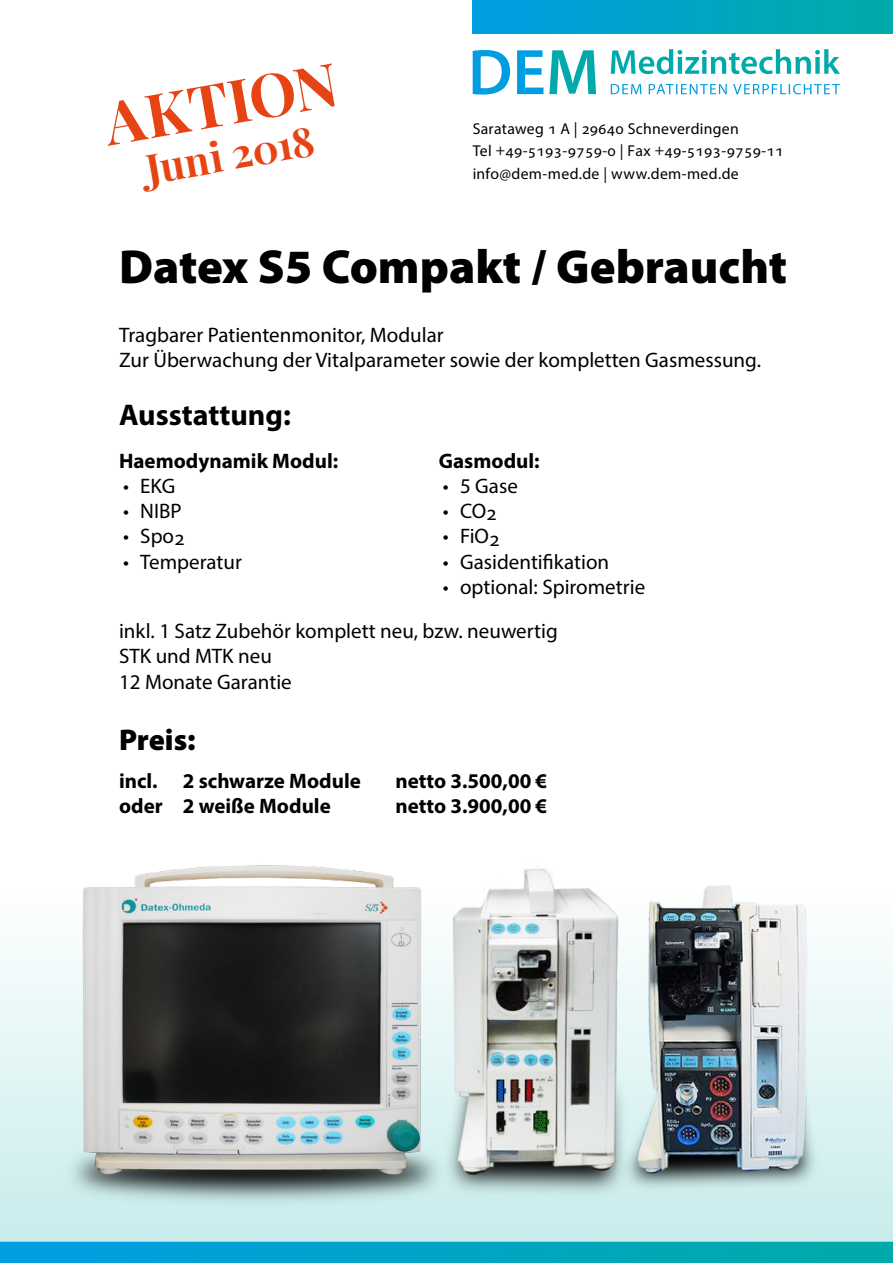
<style>
.page{position:relative;width:893px;height:1263px;background:#fff}
.page>*{position:absolute;margin:0;border:0;box-sizing:border-box;transform-origin:0 0}
.Überschrift{font:700 60px "Playfair Display";color:#e64415}
.Fließ{font:900 48px "Myriad Pro";color:#000}
.Überschrift-2{font:700 40.5px "Playfair Display";color:#e64415}
.Fließ-2{font:700 30px "Myriad Pro";color:#000}
.Fließ-3{font:900 30px "Myriad Pro";letter-spacing:-.005em;color:#000}
.Fließ-4{font:21px/25.2px "Myriad Pro";color:#000}
.Fließ-5{font:700 21px "Myriad Pro";color:#000}
.t1{font:15.75px/22.2px "Myriad Pro";letter-spacing:.02em;color:#000}
</style>
<div class="page">
<div style="left:0;top:839px;width:893px;height:424px;background:linear-gradient(to bottom,#fff,#c4ebeb)"></div>
<div style="left:473px;top:0;width:420px;height:33px;background:linear-gradient(to right,#009de4,#00aca7)"></div>
<svg style="left:473px;top:50px;width:70px;height:45px"></svg>
<svg style="left:611px;top:84px;width:229px;height:10px"></svg>
<svg style="left:611px;top:49px;width:229px;height:25px"></svg>
<svg style="left:549px;top:50px;width:47px;height:44px"></svg>
<svg style="left:0;top:1242px;width:893px;height:21px;background:#00a3c9"></svg>
<img style="left:613px;top:874px;width:229px;height:381px">
<img style="left:411px;top:853px;width:272px;height:371px">
<img style="left:45px;top:854px;width:408px;height:354px">
<p class="Überschrift" style="left:99px;top:86px;width:237px;rotate:-10deg">AKTION</p>
<p class="Überschrift-2" style="left:142px;top:144px;width:171px;rotate:-10deg">Juni 2018</p>
<p class="t1" style="left:473px;top:117px;width:312px">Sarataweg 1 A | 29640 Schneverdingen<br>Tel +49-5193-9759-0 | Fax +49-5193-9759-11 info@dem-med.de | www.dem-med.de</p>
<p class="Fließ" style="left:119px;top:234px;width:670px">Datex S5 Compakt / Gebraucht</p>
<p class="Fließ-4" style="left:119px;top:322px;width:643px">Tragbarer Patientenmonitor, Modular<br>Zur Überwachung der Vitalparameter sowie der kompletten Gasmessung.</p>
<p class="Fließ-2" style="left:119px;top:395px;width:173px">Ausstattung:</p>
<p class="Fließ-5" style="left:119px;top:447px;width:221px">Haemodynamik Modul:</p>
<p class="Fließ-4" style="left:123px;top:473px;width:53px">• EKG</p>
<p class="Fließ-4" style="left:123px;top:498px;width:60px">• NIBP</p>
<p class="Fließ-4" style="left:123px;top:523px;width:63px">• Spo2</p>
<p class="Fließ-4" style="left:123px;top:549px;width:120px">• Temperatur</p>
<p class="Fließ-5" style="left:439px;top:447px;width:102px">Gasmodul:</p>
<p class="Fließ-4" style="left:443px;top:473px;width:76px">• 5 Gase</p>
<p class="Fließ-4" style="left:443px;top:498px;width:56px">• CO2</p>
<p class="Fließ-4" style="left:443px;top:523px;width:59px">• FiO2</p>
<p class="Fließ-4" style="left:443px;top:549px;width:168px">• Gasidentifikation</p>
<p class="Fließ-4" style="left:443px;top:574px;width:204px">• optional: Spirometrie</p>
<p class="Fließ-4" style="left:119px;top:618px;width:440px">inkl. 1 Satz Zubehör komplett neu, bzw. neuwertig</p>
<p class="Fließ-4" style="left:119px;top:643px;width:154px">STK und MTK neu</p>
<p class="Fließ-4" style="left:119px;top:669px;width:174px">12 Monate Garantie</p>
<p class="Fließ-3" style="left:119px;top:720px;width:78px">Preis:</p>
<p class="Fließ-5" style="left:119px;top:767px;width:243px">incl. 2 schwarze Module</p>
<p class="Fließ-5" style="left:395px;top:767px;width:153px">netto 3.500,00 €</p>
<p class="Fließ-5" style="left:119px;top:792px;width:213px">oder 2 weiße Module</p>
<p class="Fließ-5" style="left:395px;top:792px;width:153px">netto 3.900,00 €</p>
</div>
